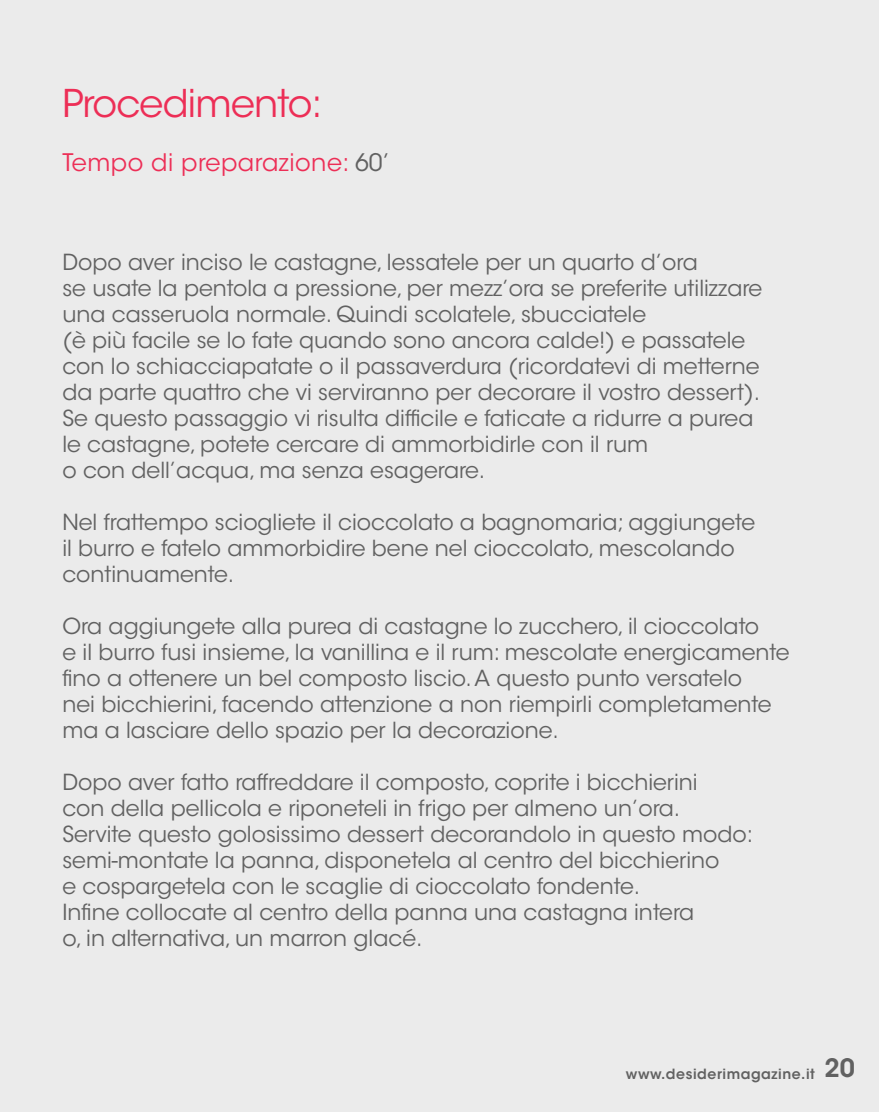
<style>
.page{position:relative;width:879px;height:1112px;background:#fff}
.page>*{position:absolute;margin:0;border:0;box-sizing:border-box;transform-origin:0 0}
.t1{font:38px "ITC Avant Garde Std";letter-spacing:-.02em;color:#ed2e56}
.t2{font:600 25.2px "ITC Avant Garde Std";color:#616161}
.t3{font:24px "ITC Avant Garde Std";letter-spacing:.02em;color:#ed2e56}
.t4{font:22px/26px "ITC Avant Garde Std";color:#616161}
.t5{font:600 14px "ITC Avant Garde Std";letter-spacing:.04em;color:#616161}
.s1{color:#616161}
</style>
<div class="page">
<div style="left:0;top:0;width:879px;height:1111px;background:#ebebeb"></div>
<h1 class="t1" style="left:62px;top:80px;width:262px">Procedimento:</h1>
<p class="t3" style="left:62px;top:147px;width:329px">Tempo di preparazione: <span class="s1">60’</span></p>
<p class="t4" style="left:62px;top:249px;width:701px">Dopo aver inciso le castagne, lessatele per un quarto d’ora<br>se usate la pentola a pressione, per mezz’ora se preferite utilizzare una casseruola normale. Quindi scolatele, sbucciatele<br>(è più facile se lo fate quando sono ancora calde!) e passatele con lo schiacciapatate o il passaverdura (ricordatevi di metterne da parte quattro che vi serviranno per decorare il vostro dessert).<br>Se questo passaggio vi risulta difficile e faticate a ridurre a purea le castagne, potete cercare di ammorbidirle con il rum<br>o con dell’acqua, ma senza esagerare.</p>
<p class="t4" style="left:62px;top:509px;width:694px">Nel frattempo sciogliete il cioccolato a bagnomaria; aggiungete il burro e fatelo ammorbidire bene nel cioccolato, mescolando continuamente.</p>
<p class="t4" style="left:62px;top:613px;width:729px">Ora aggiungete alla purea di castagne lo zucchero, il cioccolato<br>e il burro fusi insieme, la vanillina e il rum: mescolate energicamente fino a ottenere un bel composto liscio. A questo punto versatelo<br>nei bicchierini, facendo attenzione a non riempirli completamente ma a lasciare dello spazio per la decorazione.</p>
<p class="t4" style="left:62px;top:769px;width:692px">Dopo aver fatto raffreddare il composto, coprite i bicchierini<br>con della pellicola e riponeteli in frigo per almeno un’ora.<br>Servite questo golosissimo dessert decorandolo in questo modo: semi-montate la panna, disponetela al centro del bicchierino<br>e cospargetela con le scaglie di cioccolato fondente.<br>Infine collocate al centro della panna una castagna intera<br>o, in alternativa, un marron glacé.</p>
<p class="t5" style="left:626px;top:1064px;width:190px">www.desiderimagazine.it</p>
<p class="t2" style="left:824px;top:1051px;width:32px">20</p>
</div>
